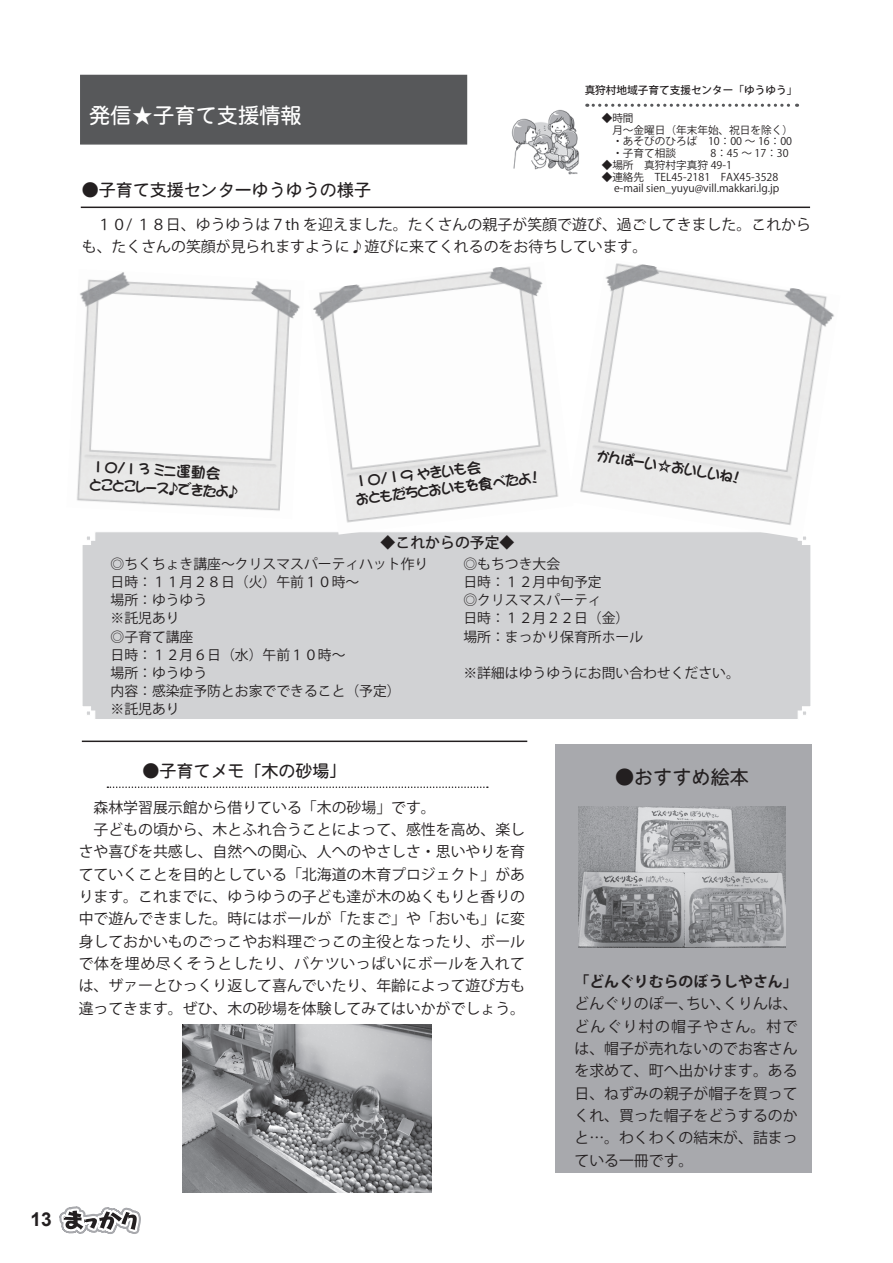
<style>
.page{position:relative;width:893px;height:1263px;background:#fff}
.page>*{position:absolute;margin:0;border:0;box-sizing:border-box;transform-origin:0 0}
.t1{font:21.3px "DFHS Maru Gothic W4 WIN RKSJ H";color:#fff}
.t2{font:19.2px "DFHS Maru Gothic W4 WIN RKSJ H";color:#231f20}
.t3{font:700 19.2px "Arial";color:#231f20}
.t4{font:16.95px "DFHS Maru Gothic W4 WIN RKSJ H";color:#231f20}
.t5{font:14.85px/22.4px "Koz Go Pro";color:#231f20}
.t6{font:14.85px "DF Maru Moji RD W7 WING RKSJ H";color:#231f20}
.t7{font:700 14.85px "Koz Go Pro";color:#231f20}
.t8{font:500 14.85px "Koz Go Pro";color:#231f20}
.t9{font:13.8px/18.1px "Koz Go Pro";color:#231f20}
.t10{font:10.65px/11.7px "Koz Go Pro";color:#231f20;text-align:right}
.t11{font:500 10.65px "Koz Go Pro";color:#231f20}
</style>
<div class="page">
<svg style="left:60px;top:1206px;width:81px;height:28px"></svg>
<div style="left:555px;top:744px;width:256px;height:428px;background:#a8a9ad"></div>
<img style="left:512px;top:109px;width:67px;height:66px">
<div style="left:80px;top:75px;width:387px;height:70px;background:#57585a;border:2px solid #57585a"></div>
<hr style="left:82px;top:740px;width:445px;height:2px;background:#231f20">
<svg style="left:587px;top:104px;width:211px;height:3px"></svg>
<hr style="left:81px;top:207px;width:729px;height:1px;background:#231f20">
<div style="left:82px;top:532px;width:729px;height:187px;background:#d1d2d4"></div>
<img style="left:578px;top:806px;width:208px;height:142px">
<svg style="left:107px;top:786px;width:381px;height:2px"></svg>
<img style="left:77px;top:272px;width:223px;height:239px">
<img style="left:309px;top:266px;width:259px;height:269px">
<img style="left:183px;top:1025px;width:249px;height:168px">
<img style="left:568px;top:263px;width:266px;height:275px">
<h1 class="t1" style="left:89px;top:105px;width:214px">発信★子育て支援情報</h1>
<p class="t4" style="left:82px;top:181px;width:291px">●子育て支援センターゆうゆうの様子</p>
<p class="t11" style="left:585px;top:84px;width:214px">真狩村地域子育て支援センター「ゆうゆう「</p>
<p class="t10" style="left:602px;top:113px;width:33px">◆時間</p>
<p class="t10" style="left:602px;top:124px;width:193px">　月～金曜日（年末年始、祝日を除く(</p>
<p class="t10" style="left:708px;top:136px;width:86px">10：00~ 16：00</p>
<p class="t10" style="left:602px;top:136px;width:97px">　・あそびのひろば</p>
<p class="t10" style="left:602px;top:148px;width:76px">　・子育て相談</p>
<p class="t10" style="left:602px;top:159px;width:132px">◆場所　真狩村字真狩 49-1</p>
<p class="t10" style="left:602px;top:171px;width:179px">◆連絡先　TEL45-2181　FAX45-3528 -e mail sien_yuyu@vill.makkari l g. j p.</p>
<p class="t10" style="left:710px;top:148px;width:80px">8：45~17：30</p>
<p class="t5" style="left:82px;top:214px;width:731px">　１０/ １８日、ゆうゆうは７th を迎えました。たくさんの親子が笑顔で遊び、過ごしてきました。これからも、たくさんの笑顔が見られますように♪遊びに来てくれるのをお待ちしています。</p>
<p class="t3" style="left:30px;top:1206px;width:23px">13</p>
<p class="t6" style="left:92px;top:459px;width:130px;rotate:3deg">10/13 ミニ運動会</p>
<p class="t6" style="left:90px;top:477px;width:150px;rotate:3deg">とことこレース♪できたよ♪</p>
<p class="t6" style="left:354px;top:475px;width:129px;rotate:-7deg">10/19 やきいも会</p>
<p class="t6" style="left:355px;top:492px;width:192px;rotate:-7deg">おともだちとおいもを食べたよ!</p>
<p class="t8" style="left:381px;top:533px;width:135px">◆これからの予定◆</p>
<p class="t6" style="left:598px;top:448px;width:153px;rotate:9deg">かんぱーい☆おいしいね!</p>
<p class="t9" style="left:111px;top:555px;width:319px">◎ちくちょき講座～クリスマスパーティハット作り日時：１１月２８日（火）午前１０時~<br>場所：ゆうゆう<br>※託児あり<br>◎子育て講座<br>日時：１２月６日（水）午前１０時~<br>場所：ゆうゆう<br>内容：感染症予防とお家でできること（予定(<br>※託児あり</p>
<p class="t9" style="left:463px;top:555px;width:181px">◎もちつき大会<br>日時：１２月中旬予定<br>◎クリスマスパーティ<br>日時：１２月２２日（金(場所：まっかり保育所ホール</p>
<p class="t9" style="left:463px;top:664px;width:278px">※詳細はゆうゆうにお問い合わせください。</p>
<p class="t4" style="left:142px;top:763px;width:206px">●子育てメモ「木の砂場「</p>
<p class="t5" style="left:79px;top:796px;width:448px">　森林学習展示館から借りている「木の砂場」です。<br>　子どもの頃から、木とふれ合うことによって、感性を高め、楽しさや喜びを共感し、自然への関心、人へのやさしさ・思いやりを育てていくことを目的としている「北海道の木育プロジェクト」があります。これまでに、ゆうゆうの子ども達が木のぬくもりと香りの中で遊んできました。時にはボールが「たまご」や「おいも」に変身しておかいものごっこやお料理ごっこの主役となったり、ボールで体を埋め尽くそうとしたり、バケツいっぱいにボールを入れては、ザァーとひっくり返して喜んでいたり、年齢によって遊び方も違ってきます。ぜひ、木の砂場を体験してみてはいかがでしょう。</p>
<p class="t2" style="left:615px;top:767px;width:135px">●おすすめ絵本</p>
<p class="t7" style="left:574px;top:972px;width:225px">「どんぐりむらのぼうしやさん「</p>
<p class="t5" style="left:723px;top:993px;width:76px">くりんは、</p>
<p class="t5" style="left:574px;top:993px;width:225px">どんぐりのぽー、<br>どんぐり村の帽子やさん。村では、帽子が売れないのでお客さんを求めて、町へ出かけます。ある日、ねずみの親子が帽子を買ってくれ、買った帽子をどうするのかと…。わくわくの結末が、詰まっている一冊です。</p>
<p class="t5" style="left:686px;top:993px;width:46px">ちい、</p>
</div>
